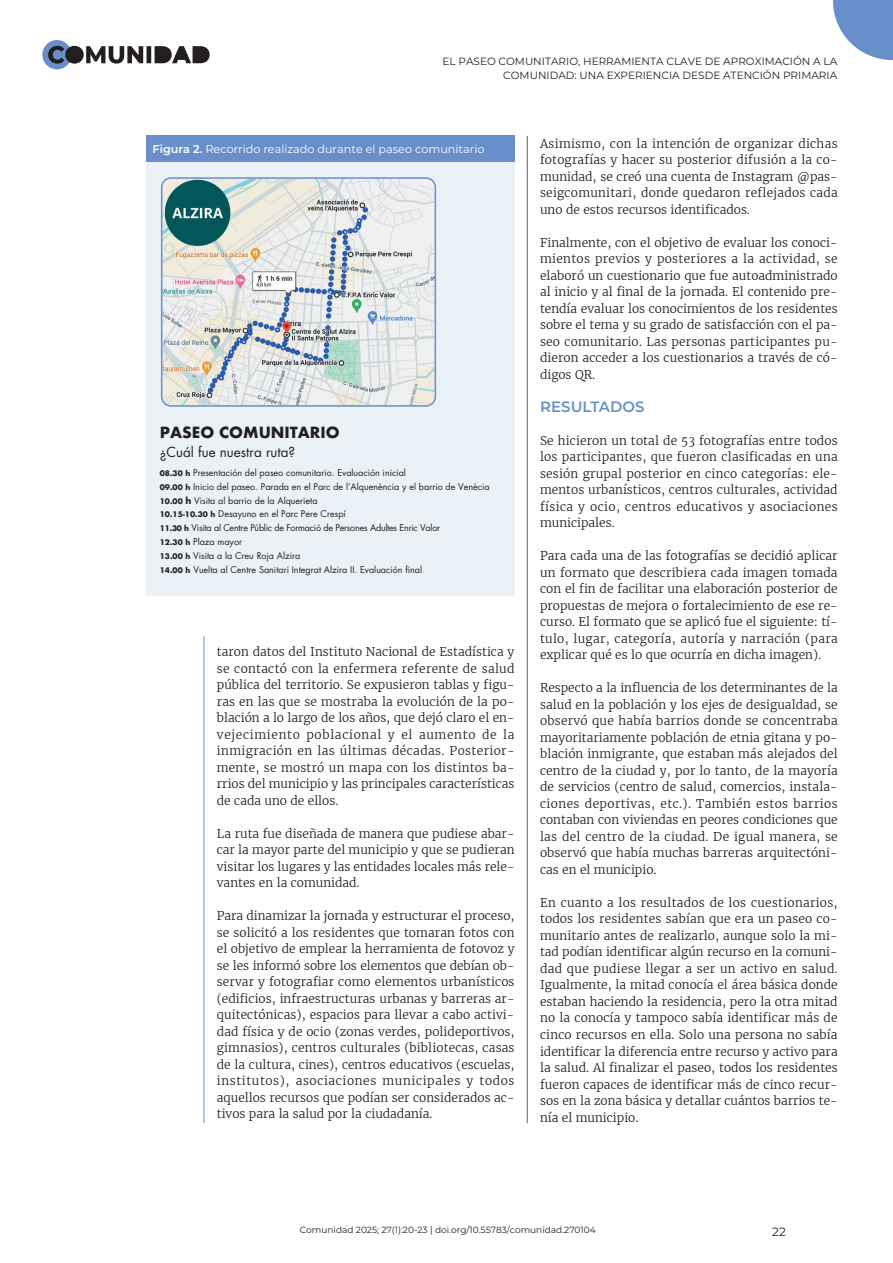
<style>
.page{position:relative;width:893px;height:1263px;background:#fff}
.page>*{position:absolute;margin:0;border:0;box-sizing:border-box;transform-origin:0 0}
.t1{font:700 15px "Futura";color:#231f20}
.t2{font:600 15px "Montserrat";letter-spacing:.005em;color:#688fc9}
.t3{font:13.5px "Futura";color:#231f20}
.t4{font:300 12px/16.5px "Merriweather";color:#231f20;text-align:justify}
.t5{font:12px "Montserrat";color:#231f20}
.t6{font:11.25px "Montserrat";color:#fff}
.t7{font:10.5px/13.5px "Montserrat";color:#231f20;text-align:right}
.t8{font:9px/14px "Futura";color:#231f20}
.t9{font:9px "Montserrat";color:#231f20}
.s1{font-weight:600}
.s2{font-weight:700;font-size:7.5px}
.s3{font-weight:700}
</style>
<div class="page">
<div style="left:42px;top:40px;width:30px;height:29px;background:#688fc9;border-radius:50%"></div>
<svg style="left:48px;top:46px;width:162px;height:18px"></svg>
<svg style="left:833px;top:0;width:60px;height:60px"></svg>
<hr style="left:204px;top:636px;width:1px;height:487px;background:#688fc9">
<hr style="left:527px;top:136px;width:1px;height:987px;background:#636366">
<div style="left:146px;top:162px;width:368px;height:434px;background:#eaf1f7"></div>
<img style="left:164px;top:180px;width:269px;height:224px">
<div style="left:161px;top:177px;width:275px;height:230px;border:2px solid #688fc9;border-radius:9px"></div>
<div style="left:146px;top:135px;width:368px;height:27px;background:#688fc9"></div>
<p class="t7" style="left:443px;top:55px;width:396px">EL PASEO COMUNITARIO, HERRAMIENTA CLAVE DE APROXIMACIÓN A LA<br>COMUNIDAD: UNA EXPERIENCIA DESDE ATENCIÓN PRIMARIA</p>
<p class="t6" style="left:153px;top:141px;width:333px"><span class="s1">Figura 2.</span> Recorrido realizado durante el paseo comunitario</p>
<p class="t1" style="left:160px;top:421px;width:181px">PASEO COMUNITARIO</p>
<p class="t3" style="left:160px;top:443px;width:137px">¿Cuál fue nuestra ruta?</p>
<p class="t8" style="left:160px;top:465px;width:331px"><span class="s2">08.30 h</span> Presentación del paseo comunitario. Evaluación inicial<br><span class="s2">09.00 h</span> Inicio del paseo. Parada en el Parc de l’Alquenència y el barrio de Venècia <span class="s2">10.00</span> <span class="s3">h</span> Visita al barrio de la Alquerieta<br><span class="s2">10.15-10.30 h</span> Desayuno en el Parc Pere Crespí<br><span class="s2">11.30 h</span> Visita al Centre Públic de Formació de Persones Adultes Enric Valor<br><span class="s2">12.30 h</span> Plaza mayor<br><span class="s2">13.00 h</span> Visita a la Creu Roja Alzira<br><span class="s2">14.00 h</span> Vuelta al Centre Sanitari Integrat Alzira II. Evaluación final</p>
<p class="t4" style="left:217px;top:643px;width:299px">taron datos del Instituto Nacional de Estadística y se contactó con la enfermera referente de salud pública del territorio. Se expusieron tablas y figu&shy;ras en las que se mostraba la evolución de la po&shy;blación a lo largo de los años, que dejó claro el en&shy;vejecimiento poblacional y el aumento de la inmigración en las últimas décadas. Posterior&shy;mente, se mostró un mapa con los distintos ba&shy;rrios del municipio y las principales características de cada uno de ellos.</p>
<p class="t4" style="left:217px;top:825px;width:299px">La ruta fue diseñada de manera que pudiese abar&shy;car la mayor parte del municipio y que se pudieran visitar los lugares y las entidades locales más rele&shy;vantes en la comunidad.</p>
<p class="t4" style="left:217px;top:907px;width:299px">Para dinamizar la jornada y estructurar el proceso, se solicitó a los residentes que tomaran fotos con el objetivo de emplear la herramienta de fotovoz y se les informó sobre los elementos que debían ob&shy;servar y fotografiar como elementos urbanísticos (edificios, infraestructuras urbanas y barreras ar&shy;quitectónicas), espacios para llevar a cabo activi&shy;dad física y de ocio (zonas verdes, polideportivos, gimnasios), centros culturales (bibliotecas, casas de la cultura, cines), centros educativos (escuelas, institutos), asociaciones municipales y todos aquellos recursos que podían ser considerados ac&shy;tivos para la salud por la ciudadanía.</p>
<p class="t4" style="left:540px;top:135px;width:299px">Asimismo, con la intención de organizar dichas fotografías y hacer su posterior difusión a la co&shy;munidad, se creó una cuenta de Instagram @pas&shy;seigcomunitari, donde quedaron reflejados cada uno de estos recursos identificados.</p>
<p class="t4" style="left:540px;top:234px;width:299px">Finalmente, con el objetivo de evaluar los conoci&shy;mientos previos y posteriores a la actividad, se elaboró un cuestionario que fue autoadministrado al inicio y al final de la jornada. El contenido pre&shy;tendía evaluar los conocimientos de los residentes sobre el tema y su grado de satisfacción con el pa&shy;seo comunitario. Las personas participantes pu&shy;dieron acceder a los cuestionarios a través de có&shy;digos QR.</p>
<p class="t2" style="left:540px;top:396px;width:106px">RESULTADOS</p>
<p class="t4" style="left:540px;top:432px;width:299px">Se hicieron un total de 53 fotografías entre todos los participantes, que fueron clasificadas en una sesión grupal posterior en cinco categorías: ele&shy;mentos urbanísticos, centros culturales, actividad física y ocio, centros educativos y asociaciones municipales.</p>
<p class="t4" style="left:540px;top:548px;width:299px">Para cada una de las fotografías se decidió aplicar un formato que describiera cada imagen tomada con el fin de facilitar una elaboración posterior de propuestas de mejora o fortalecimiento de ese re&shy;curso. El formato que se aplicó fue el siguiente: tí&shy;tulo, lugar, categoría, autoría y narración (para explicar qué es lo que ocurría en dicha imagen).</p>
<p class="t4" style="left:540px;top:680px;width:299px">Respecto a la influencia de los determinantes de la salud en la población y los ejes de desigualdad, se observó que había barrios donde se concentraba mayoritariamente población de etnia gitana y po&shy;blación inmigrante, que estaban más alejados del centro de la ciudad y, por lo tanto, de la mayoría de servicios (centro de salud, comercios, instala&shy;ciones deportivas, etc.). También estos barrios contaban con viviendas en peores condiciones que las del centro de la ciudad. De igual manera, se observó que había muchas barreras arquitectóni&shy;cas en el municipio.</p>
<p class="t4" style="left:540px;top:894px;width:299px">En cuanto a los resultados de los cuestionarios, todos los residentes sabían que era un paseo co&shy;munitario antes de realizarlo, aunque solo la mi&shy;tad podían identificar algún recurso en la comuni&shy;dad que pudiese llegar a ser un activo en salud.<br>Igualmente, la mitad conocía el área básica donde estaban haciendo la residencia, pero la otra mitad no la conocía y tampoco sabía identificar más de cinco recursos en ella. Solo una persona no sabía identificar la diferencia entre recurso y activo para la salud. Al finalizar el paseo, todos los residentes fueron capaces de identificar más de cinco recur&shy;sos en la zona básica y detallar cuántos barrios te&shy;nía el municipio.</p>
<p class="t9" style="left:300px;top:1224px;width:297px">Comunidad 2025; 27(1):20-23 | doi.org/10.55783/comunidad.270104</p>
<p class="t5" style="left:772px;top:1224px;width:15px">22</p>
</div>
